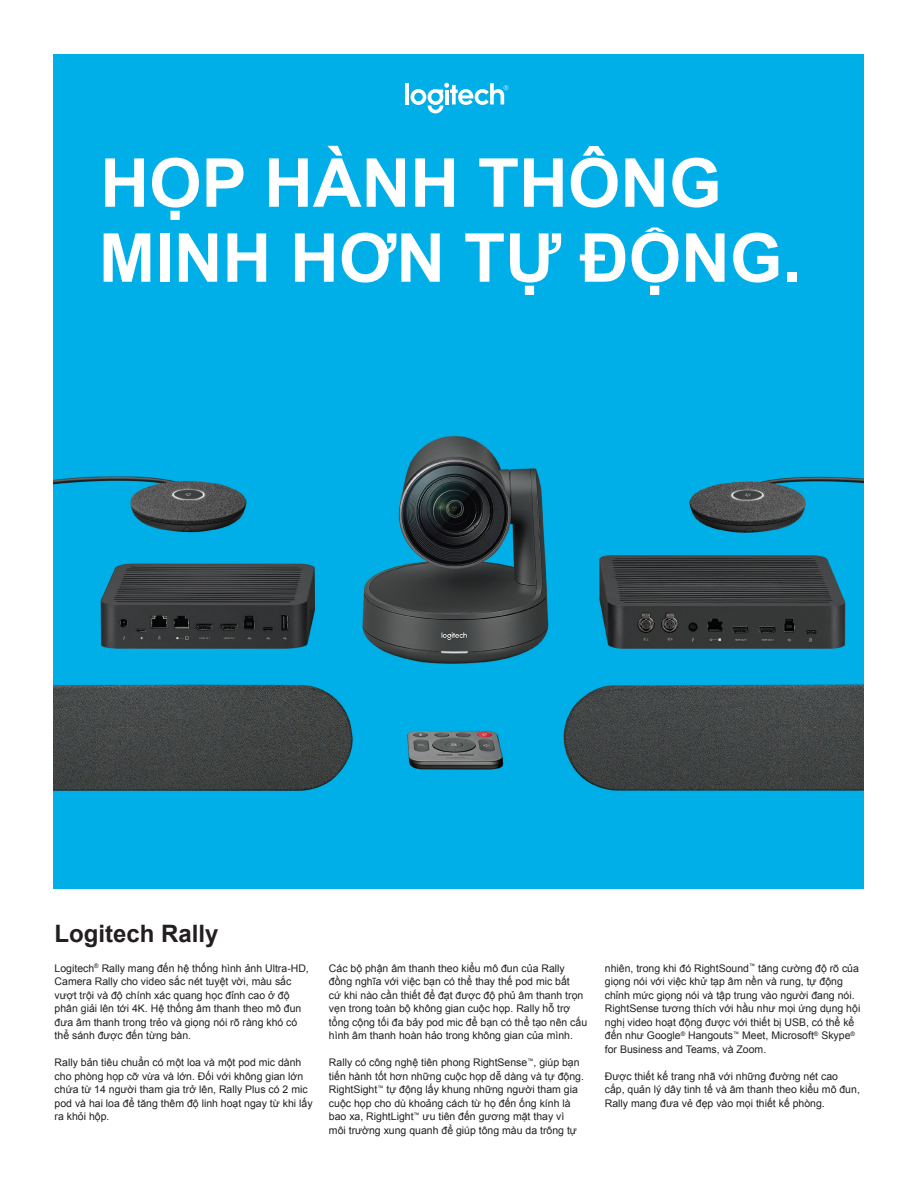
<style>
.page{position:relative;width:918px;height:1188px;background:#fff}
.page>*{position:absolute;margin:0;border:0;box-sizing:border-box;transform-origin:0 0}
.t1{font:700 67.5px/75px "Arial";color:#fff}
.t2{font:700 24px "Arial";color:#231f20}
.Body_Copy{font:10.5px/13.5px "Arial";color:#231f20}
</style>
<div class="page">
<img style="left:53px;top:54px;width:810px;height:835px">
<hr style="left:405px;top:83px;width:4px;height:21px;background:#fff">
<svg style="left:411px;top:83px;width:97px;height:30px"></svg>
<hr style="left:445px;top:90px;width:4px;height:14px;background:#fff">
<p class="t1" style="left:99px;top:148px;width:704px">HỌP HÀNH THÔNG<br>MINH HƠN TỰ ĐỘNG.</p>
<p class="t2" style="left:55px;top:918px;width:166px">Logitech Rally</p>
<p class="Body_Copy" style="left:55px;top:962px;width:256px">Logitech<sup>®</sup> Rally mang đến hệ thống hình ảnh Ultra-HD, Camera Rally cho video sắc nét tuyệt vời, màu sắc vượt trội và độ chính xác quang học đỉnh cao ở độ phân giải lên tới 4K. Hệ thống âm thanh theo mô đun đưa âm thanh trong trẻo và giọng nói rõ ràng khó có thể sánh được đến từng bàn.</p>
<p class="Body_Copy" style="left:55px;top:1056px;width:260px">Rally bản tiêu chuẩn có một loa và một pod mic dành cho phòng họp cỡ vừa và lớn. Đối với không gian lớn chứa từ 14 người tham gia trở lên, Rally Plus có 2 mic pod và hai loa để tăng thêm độ linh hoạt ngay từ khi lấy ra khỏi hộp.</p>
<p class="Body_Copy" style="left:329px;top:962px;width:260px">Các bộ phận âm thanh theo kiểu mô đun của Rally đồng nghĩa với việc bạn có thể thay thế pod mic bất<br>cứ khi nào cần thiết để đạt được độ phủ âm thanh trọn vẹn trong toàn bộ không gian cuộc họp. Rally hỗ trợ tổng cộng tối đa bảy pod mic để bạn có thể tạo nên cấu hình âm thanh hoàn hảo trong không gian của mình.</p>
<p class="Body_Copy" style="left:329px;top:1056px;width:257px">Rally có công nghệ tiên phong RightSense<sup>™</sup>, giúp bạn tiến hành tốt hơn những cuộc họp dễ dàng và tự động.<br>RightSight<sup>™</sup> tự động lấy khung những người tham gia cuộc họp cho dù khoảng cách từ họ đến ống kính là bao xa, RightLight<sup>™</sup> ưu tiên đến gương mặt thay vì<br>môi trường xung quanh để giúp tông màu da trông tự</p>
<p class="Body_Copy" style="left:605px;top:962px;width:257px">nhiên, trong khi đó RightSound<sup>™</sup> tăng cường độ rõ của giọng nói với việc khử tạp âm nền và rung, tự động chỉnh mức giọng nói và tập trung vào người đang nói.<br>RightSense tương thích với hầu như mọi ứng dụng hội nghị video hoạt động được với thiết bị USB, có thể kể đến như Google<sup>®</sup> Hangouts<sup>™</sup> Meet, Microsoft<sup>®</sup> Skype<sup>® </sup>for Business and Teams, và Zoom.</p>
<p class="Body_Copy" style="left:605px;top:1070px;width:257px">Được thiết kế trang nhã với những đường nét cao cấp, quản lý dây tinh tế và âm thanh theo kiểu mô đun,<br>Rally mang đưa vẻ đẹp vào mọi thiết kế phòng.</p>
</div>
